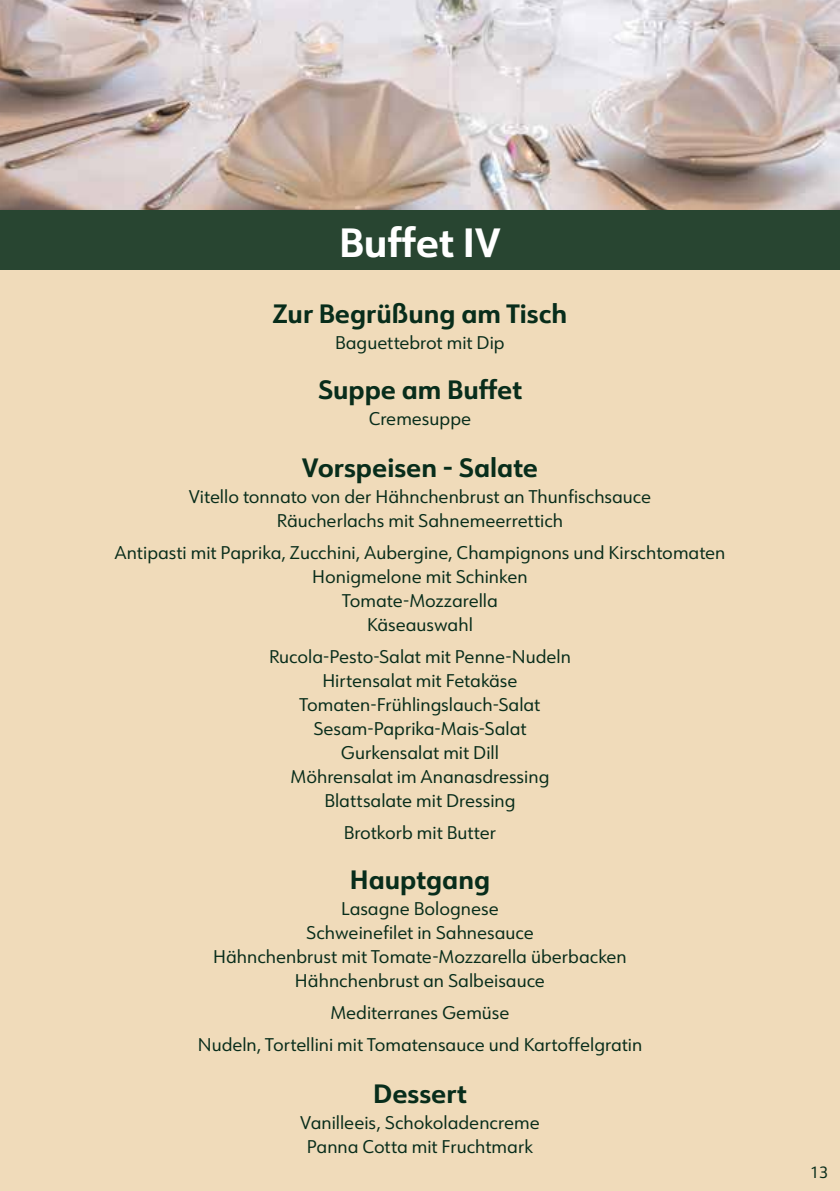
<style>
.page{position:relative;width:840px;height:1191px;background:#fff}
.page>*{position:absolute;margin:0;border:0;box-sizing:border-box;transform-origin:0 0}
.t1{font:700 40px "URW Form";color:#fff}
.t2{font:700 26px "URW Form";color:#082d1b}
.t3{font:18px/24px "URW Form";color:#082d1b;text-align:center}
.t4{font:16px "URW Form";color:#082d1b}
</style>
<div class="page">
<div style="left:0;top:270px;width:839px;height:921px;background:#f0dbba"></div>
<div style="left:0;top:209px;width:839px;height:61px;background:#284531"></div>
<img style="left:0;top:0;width:839px;height:209px">
<h1 class="t1" style="left:339px;top:215px;width:163px">Buffet IV</h1>
<h2 class="t2" style="left:273px;top:296px;width:296px">Zur Begrüßung am Tisch</h2>
<p class="t3" style="left:335px;top:330px;width:171px">Baguettebrot mit Dip</p>
<h2 class="t2" style="left:318px;top:372px;width:205px">Suppe am Buffet</h2>
<p class="t3" style="left:368px;top:406px;width:104px">Cremesuppe</p>
<h2 class="t2" style="left:302px;top:450px;width:237px">Vorspeisen - Salate</h2>
<p class="t3" style="left:189px;top:484px;width:464px">Vitello tonnato von der Hähnchenbrust an Thunfischsauce<br>Räucherlachs mit Sahnemeerrettich</p>
<p class="t3" style="left:114px;top:540px;width:612px">Antipasti mit Paprika, Zucchini, Aubergine, Champignons und Kirschtomaten Honigmelone mit Schinken<br>Tomate-Mozzarella<br>Käseauswahl</p>
<p class="t3" style="left:269px;top:644px;width:303px">Rucola-Pesto-Salat mit Penne-Nudeln<br>Hirtensalat mit Fetakäse<br>Tomaten-Frühlingslauch-Salat<br>Sesam-Paprika-Mais-Salat<br>Gurkensalat mit Dill<br>Möhrensalat im Ananasdressing<br>Blattsalate mit Dressing</p>
<p class="t3" style="left:343px;top:820px;width:154px">Brotkorb mit Butter</p>
<h2 class="t2" style="left:349px;top:862px;width:142px">Hauptgang</h2>
<p class="t3" style="left:213px;top:896px;width:415px">Lasagne Bolognese<br>Schweinefilet in Sahnesauce<br>Hähnchenbrust mit Tomate-Mozzarella überbacken<br>Hähnchenbrust an Salbeisauce</p>
<p class="t3" style="left:198px;top:996px;width:446px;line-height:32px">Mediterranes Gemüse<br>Nudeln, Tortellini mit Tomatensauce und Kartoffelgratin</p>
<h2 class="t2" style="left:373px;top:1076px;width:95px">Dessert</h2>
<p class="t3" style="left:300px;top:1110px;width:241px">Vanilleeis, Schokoladencreme<br>Panna Cotta mit Fruchtmark</p>
<p class="t4" style="left:809px;top:1161px;width:20px">13</p>
</div>
